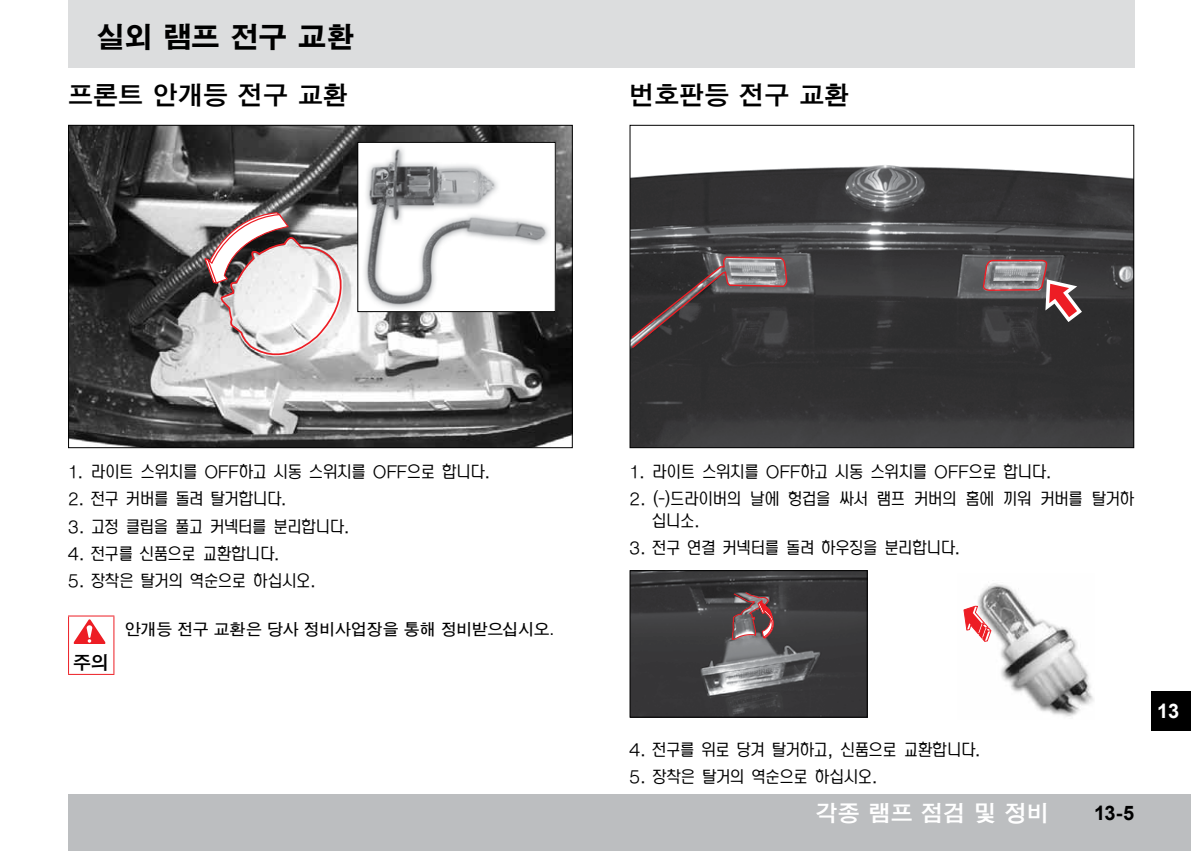
<style>
.page{position:relative;width:1191px;height:851px;background:#fff}
.page>*{position:absolute;margin:0;border:0;box-sizing:border-box;transform-origin:0 0}
.t1{font:28px "H2 gtr E";color:#000}
.t2{font:25px "H2 gtt B";color:#000}
.t3{font:22px "H2 gtt B";color:#fff}
.t4{font:700 20px "Arial";color:#000}
.t5{font:700 20px "Arial";color:#fff}
.t6{font:18px/21.6px "S Head R";letter-spacing:-.02em;color:#000}
.t7{font:18px "H2 gtt B";color:#000}
.t8{font:16px "H2 gtr B";letter-spacing:-.02em;color:#000}
</style>
<div class="page">
<div style="left:68px;top:794px;width:1123px;height:56px;background:#bcbec0"></div>
<div style="left:68px;top:0;width:1066px;height:68px;background:#dcddde"></div>
<div style="left:1151px;top:690px;width:40px;height:40px;background:#000"></div>
<img style="left:631px;top:165px;width:501px;height:281px">
<svg style="left:631px;top:256px;width:156px;height:92px;background:#4b4445"></svg>
<svg style="left:982px;top:260px;width:100px;height:62px;background:#776264"></svg>
<div style="left:629px;top:125px;width:505px;height:323px;border:1px solid #000"></div>
<img style="left:70px;top:127px;width:501px;height:319px">
<svg style="left:203px;top:211px;width:151px;height:158px"></svg>
<div style="left:68px;top:125px;width:505px;height:323px;border:1px solid #000"></div>
<hr style="left:68px;top:615px;width:46px;height:1px;background:#ed1d24">
<hr style="left:68px;top:616px;width:1px;height:57px;background:#ed1d24">
<hr style="left:68px;top:673px;width:46px;height:1px;background:#ed1d24">
<hr style="left:113px;top:616px;width:1px;height:57px;background:#ed1d24">
<svg style="left:74px;top:619px;width:31px;height:24px"></svg>
<div style="left:358px;top:142px;width:197px;height:169px;background:#fff"></div>
<img style="left:364px;top:147px;width:185px;height:162px">
<div style="left:357px;top:142px;width:199px;height:170px;border:1px solid #000"></div>
<img style="left:631px;top:572px;width:234px;height:143px">
<svg style="left:731px;top:591px;width:51px;height:71px;background:#776467"></svg>
<div style="left:629px;top:570px;width:238px;height:147px;border:1px solid #000"></div>
<img style="left:978px;top:583px;width:116px;height:134px">
<svg style="left:963px;top:605px;width:28px;height:36px"></svg>
<h1 class="t1" style="left:96px;top:23px;width:259px">실외 램프 전구 교환</h1>
<h2 class="t2" style="left:68px;top:82px;width:281px">프론트 안개등 전구 교환</h2>
<h2 class="t2" style="left:629px;top:82px;width:221px">번호판등 전구 교환</h2>
<p class="t6" style="left:68px;top:460px;width:424px">1. 라이트 스위치를 OFF하고 시동 스위치를 OFF으로 합니다.</p>
<p class="t6" style="left:68px;top:488px;width:221px">2. 전구 커버를 돌려 탈거합니다.</p>
<p class="t6" style="left:68px;top:515px;width:284px">3. 고정 클립을 풀고 커넥터를 분리합니다.</p>
<p class="t6" style="left:68px;top:542px;width:214px">4. 전구를 신품으로 교환합니다.</p>
<p class="t6" style="left:68px;top:569px;width:250px">5. 장착은 탈거의 역순으로 하십시오.</p>
<p class="t7" style="left:73px;top:653px;width:37px">주의</p>
<p class="t8" style="left:125px;top:621px;width:430px">안개등 전구 교환은 당사 정비사업장을 통해 정비받으십시오.</p>
<p class="t6" style="left:629px;top:460px;width:424px">1. 라이트 스위치를 OFF하고 시동 스위치를 OFF으로 합니다.</p>
<p class="t6" style="left:652px;top:488px;width:483px;text-indent:-23px">2. (-)드라이버의 날에 헝겁을 싸서 램프 커버의 홈에 끼워 커버를 탈거하 십니소.</p>
<p class="t6" style="left:629px;top:537px;width:333px">3. 전구 연결 커넥터를 돌려 하우징을 분리합니다.</p>
<p class="t6" style="left:629px;top:738px;width:353px">4. 전구를 위로 당겨 탈거하고, 신품으로 교환합니다.</p>
<p class="t6" style="left:629px;top:765px;width:250px">5. 장착은 탈거의 역순으로 하십시오.</p>
<p class="t3" style="left:816px;top:802px;width:235px">각종 램프 점검 및 정비</p>
<p class="t4" style="left:1094px;top:799px;width:42px">13-5</p>
<p class="t5" style="left:1157px;top:697px;width:24px">13</p>
</div>
